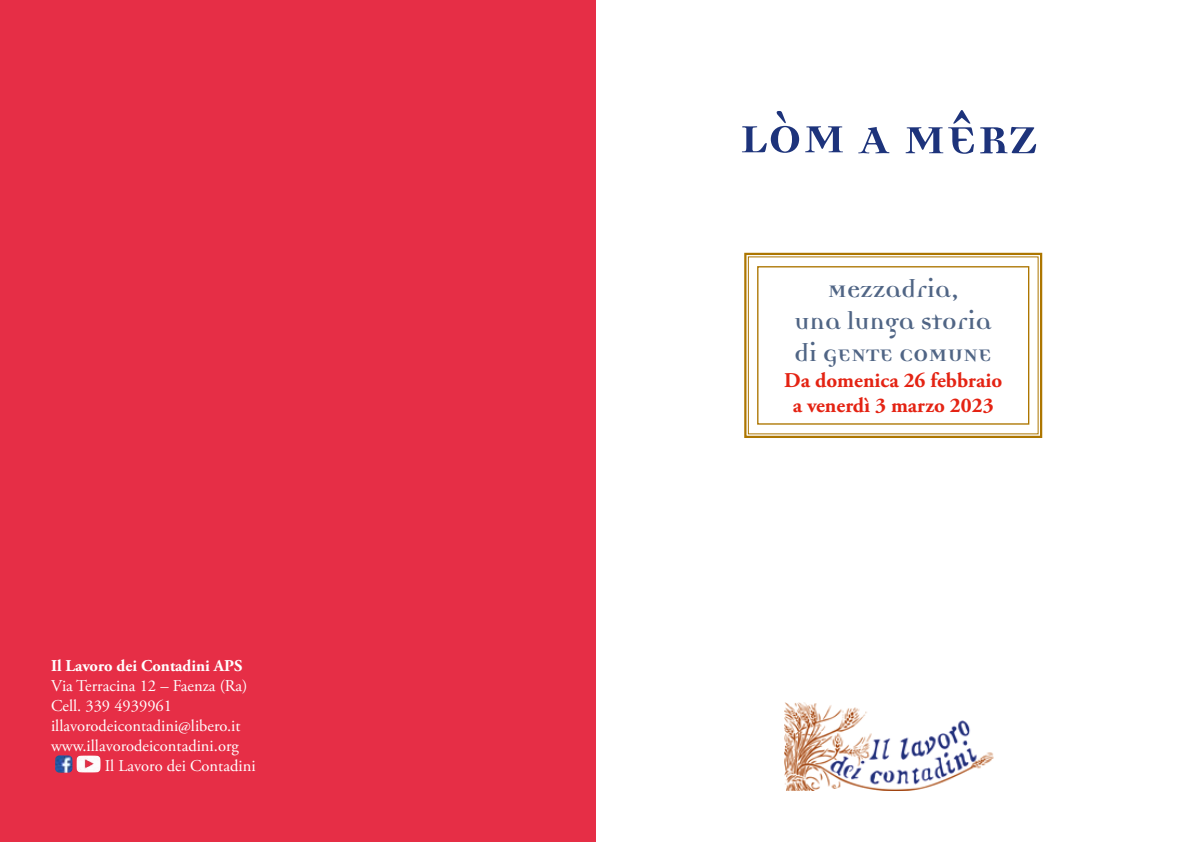
<style>
.page{position:relative;width:1191px;height:842px;background:#fff}
.page>*{position:absolute;margin:0;border:0;box-sizing:border-box;transform-origin:0 0}
.t1{font:700 27px/32.4px "Democratica";color:#506585;text-align:center}
.t2{font:700 21px/25.2px "Adobe Garamond Pro";color:#e42313;text-align:center}
.t3{font:16.5px "Adobe Garamond Pro";color:#fff}
.t4{font:700 16.5px "Adobe Garamond Pro";color:#fff}
</style>
<div class="page">
<div style="left:0;top:0;width:595px;height:842px;background:#e62e46"></div>
<img style="left:55px;top:755px;width:17px;height:18px">
<img style="left:77px;top:755px;width:24px;height:18px">
<img style="left:784px;top:702px;width:209px;height:89px">
<svg style="left:742px;top:111px;width:101px;height:42px"></svg>
<svg style="left:858px;top:110px;width:178px;height:44px"></svg>
<svg style="left:744px;top:252px;width:299px;height:186px"></svg>
<div style="left:757px;top:266px;width:272px;height:159px;border:1px solid #ad7600"></div>
<p class="t4" style="left:51px;top:656px;width:193px">Il Lavoro dei Contadini APS</p>
<p class="t3" style="left:51px;top:676px;width:198px">Via Terracina 12 – Faenza (Ra)</p>
<p class="t3" style="left:51px;top:696px;width:123px">Cell. 339 4939961</p>
<p class="t3" style="left:51px;top:716px;width:191px">illavorodeicontadini@libero.it</p>
<p class="t3" style="left:51px;top:735px;width:189px">www.illavorodeicontadini.org</p>
<p class="t3" style="left:105px;top:756px;width:152px">Il Lavoro dei Contadini</p>
<h1 class="t1" style="left:794px;top:275px;width:199px">Mezzadria,<br>una lunga storia di GENTE COMUNE</h1>
<p class="t2" style="left:784px;top:368px;width:219px">Da domenica 26 febbraio a venerdì 3 marzo 2023</p>
</div>
